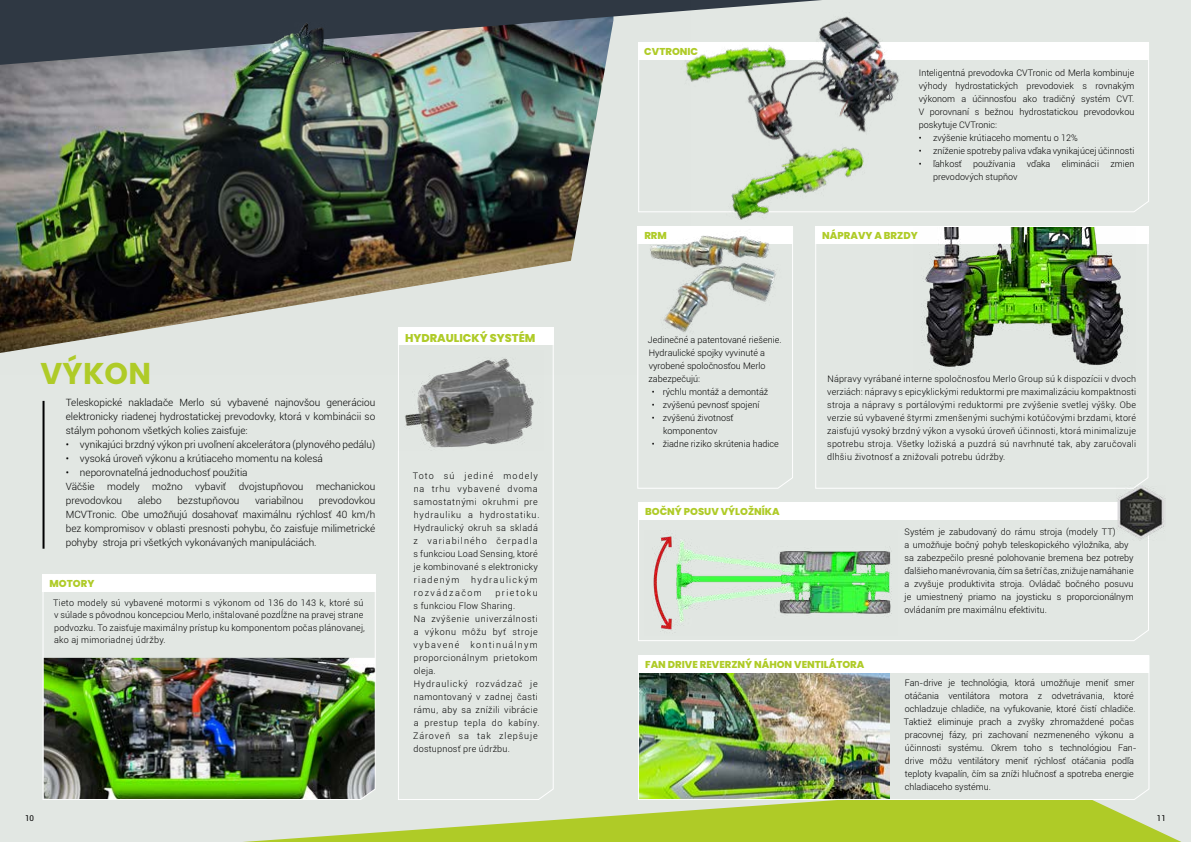
<style>
.page{position:relative;width:1191px;height:842px;background:#e2e7e3}
.page>*{position:absolute;margin:0;border:0;box-sizing:border-box;transform-origin:0 0}
.t1{font:30px "Poppins";color:#afcb27}
.t2{font:800 11.3px "Poppins";color:#afcb27}
.t3{font:300 10px/14px "Roboto";color:#000;text-align:justify}
.t4{font:800 10px "Poppins";color:#afcb27}
.t5{font:300 9px/13px "Roboto";color:#000}
.t6{font:300 9px/13px "Roboto";letter-spacing:.065em;color:#000}
.t7{font:300 9px/13px "Roboto";letter-spacing:.06em;color:#000}
.t8{font:300 9px/13px "Roboto";letter-spacing:.14em;color:#000}
.t9{font:8px "Roboto";color:#000}
</style>
<div class="page">
<svg style="left:243px;top:800px;width:938px;height:42px;fill:#afcb27"></svg>
<img style="left:0;top:0;width:624px;height:353px">
<img style="left:42px;top:574px;width:334px;height:226px">
<svg style="left:962px;top:42px;width:187px;height:170px"></svg>
<svg style="left:397px;top:327px;width:157px;height:473px"></svg>
<svg style="left:637px;top:277px;width:156px;height:212px"></svg>
<svg style="left:815px;top:226px;width:334px;height:263px"></svg>
<svg style="left:638px;top:502px;width:511px;height:139px"></svg>
<img style="left:638px;top:655px;width:512px;height:145px">
<hr style="left:43px;top:401px;width:2px;height:148px;background:#000">
<div style="left:43px;top:575px;width:333px;height:17px;background:#fff"></div>
<div style="left:638px;top:43px;width:511px;height:17px;background:#fff"></div>
<div style="left:398px;top:328px;width:156px;height:17px;background:#fff"></div>
<img style="left:398px;top:351px;width:145px;height:100px">
<img style="left:640px;top:277px;width:150px;height:64px">
<div style="left:815px;top:226px;width:333px;height:17px;background:#fff"></div>
<img style="left:913px;top:227px;width:222px;height:148px">
<div style="left:638px;top:503px;width:510px;height:17px;background:#fff"></div>
<img style="left:1117px;top:486px;width:47px;height:55px">
<div style="left:638px;top:656px;width:510px;height:17px;background:#fff"></div>
<img style="left:624px;top:0;width:338px;height:277px">
<h1 class="t1" style="left:40px;top:356px;width:112px">VÝKON</h1>
<p class="t3" style="left:66px;top:395px;width:311px">Teleskopické nakladače Merlo sú vybavené najnovšou generáciou elektronicky riadenej hydrostatickej prevodovky, ktorá v kombinácii so stálym pohonom všetkých kolies zaisťuje:</p>
<p class="t3" style="left:66px;top:437px;width:311px">• vynikajúci brzdný výkon pri uvoľnení akcelerátora (plynového pedálu)</p>
<p class="t3" style="left:66px;top:451px;width:258px">• vysoká úroveň výkonu a krútiaceho momentu na kolesá</p>
<p class="t3" style="left:66px;top:465px;width:183px">• neporovnateľná jednoduchosť použitia<br>Väčšie</p>
<p class="t3" style="left:107px;top:479px;width:34px">modely</p>
<p class="t3" style="left:152px;top:479px;width:32px">možno</p>
<p class="t3" style="left:195px;top:479px;width:33px">vybaviť</p>
<p class="t3" style="left:239px;top:479px;width:66px">dvojstupňovou</p>
<p class="t3" style="left:316px;top:479px;width:61px">mechanickou</p>
<p class="t3" style="left:66px;top:493px;width:58px">prevodovkou</p>
<p class="t3" style="left:138px;top:493px;width:25px">alebo</p>
<p class="t3" style="left:177px;top:493px;width:64px">bezstupňovou</p>
<p class="t3" style="left:255px;top:493px;width:50px">variabilnou</p>
<p class="t3" style="left:66px;top:493px;width:311px;text-indent:253px">prevodovkou MCVTronic. Obe umožňujú dosahovať maximálnu rýchlosť 40 km/h bez kompromisov v oblasti presnosti pohybu, čo zaisťuje milimetrické pohyby stroja pri všetkých vykonávaných manipuláciách.</p>
<p class="t4" style="left:50px;top:578px;width:46px">MOTORY</p>
<p class="t5" style="left:53px;top:596px;width:313px;line-height:12.5px">Tieto modely sú vybavené motormi s výkonom od 136 do 143 k, ktoré sú v súlade s pôvodnou koncepciou Merlo, inštalované pozdĺžne na pravej strane podvozku. To zaisťuje maximálny prístup ku komponentom počas plánovanej, ako aj mimoriadnej údržby.</p>
<p class="t2" style="left:405px;top:332px;width:132px">HYDRAULICKÝ SYSTÉM</p>
<p class="t6" style="left:413px;top:469px;width:128px">Toto sú jediné modely na trhu vybavené dvoma samostatnými okruhmi pre hydrauliku a hydrostatiku.<br>Hydraulický okruh sa skladá z variabilného čerpadla s funkciou Load Sensing, ktoré je kombinované s elektronicky riadeným</p>
<p class="t8" style="left:414px;top:573px;width:125px;text-indent:57px">hydraulickým rozvádzačom</p>
<p class="t6" style="left:413px;top:586px;width:126px;text-indent:82px">prietoku s funkciou Flow Sharing.<br>Na zvýšenie univerzálnosti a výkonu môžu byť stroje vybavené</p>
<p class="t7" style="left:413px;top:638px;width:128px;text-indent:58px">kontinuálnym proporcionálnym prietokom oleja.<br>Hydraulický rozvádzač je namontovaný v zadnej časti rámu, aby sa znížili vibrácie a prestup tepla do kabíny.<br>Zároveň sa tak zlepšuje dostupnosť pre údržbu.</p>
<p class="t4" style="left:644px;top:46px;width:55px">CVTRONIC</p>
<p class="t4" style="left:644px;top:229px;width:24px">RRM</p>
<p class="t5" style="left:648px;top:333px;width:135px">Jedinečné a patentované riešenie.<br>Hydraulické spojky vyvinuté a vyrobené spoločnosťou Merlo zabezpečujú:</p>
<p class="t5" style="left:651px;top:385px;width:118px">• rýchlu montáž a demontáž</p>
<p class="t5" style="left:651px;top:398px;width:109px">• zvýšenú pevnosť spojení</p>
<p class="t5" style="left:651px;top:411px;width:83px;text-align:center">• zvýšenú životnosť komponentov</p>
<p class="t5" style="left:651px;top:437px;width:129px">• žiadne riziko skrútenia hadice</p>
<p class="t4" style="left:645px;top:506px;width:136px">BOČNÝ POSUV VÝLOŽNÍKA</p>
<p class="t5" style="left:919px;top:66px;width:217px;text-align:justify">Inteligentná prevodovka CVTronic od Merla kombinuje výhody hydrostatických prevodoviek s rovnakým výkonom a účinnosťou ako tradičný systém CVT.<br>V porovnaní s bežnou hydrostatickou prevodovkou poskytuje CVTronic:</p>
<p class="t5" style="left:919px;top:131px;width:160px">• zvýšenie krútiaceho momentu o 12%</p>
<p class="t5" style="left:919px;top:144px;width:217px">• zníženie spotreby paliva vďaka vynikajúcej účinnosti</p>
<p class="t5" style="left:919px;top:157px;width:44px">• ľahkosť</p>
<p class="t5" style="left:973px;top:157px;width:44px">používania</p>
<p class="t5" style="left:1027px;top:157px;width:25px">vďaka</p>
<p class="t5" style="left:1061px;top:157px;width:39px">eliminácii</p>
<p class="t5" style="left:1110px;top:157px;width:26px">zmien</p>
<p class="t5" style="left:933px;top:170px;width:86px">prevodových stupňov</p>
<p class="t4" style="left:822px;top:229px;width:97px">NÁPRAVY A BRZDY</p>
<p class="t5" style="left:827px;top:372px;width:311px;text-align:justify">Nápravy vyrábané interne spoločnosťou Merlo Group sú k dispozícii v dvoch verziách: nápravy s epicyklickými reduktormi pre maximalizáciu kompaktnosti stroja a nápravy s portálovými reduktormi pre zvýšenie svetlej výšky. Obe verzie sú vybavené štyrmi zmenšenými suchými kotúčovými brzdami, ktoré zaisťujú vysoký brzdný výkon a vysokú úroveň účinnosti, ktorá minimalizuje spotrebu stroja. Všetky ložiská a puzdrá sú navrhnuté tak, aby zaručovali dlhšiu životnosť a znižovali potrebu údržby.</p>
<p class="t5" style="left:904px;top:525px;width:231px">Systém je zabudovaný do rámu stroja (modely TT)<br>a umožňuje bočný pohyb teleskopického výložníka, aby sa zabezpečilo presné polohovanie bremena bez potreby ďalšieho manévrovania, čím sa šetrí čas, znižuje namáhanie a zvyšuje produktivita stroja. Ovládač bočného posuvu je umiestnený priamo na joysticku s proporcionálnym ovládaním pre maximálnu efektivitu.</p>
<p class="t4" style="left:645px;top:659px;width:221px">FAN DRIVE REVERZNÝ NÁHON VENTILÁTORA</p>
<p class="t5" style="left:903px;top:676px;width:234px">Fan-drive je technológia, ktorá umožňuje meniť smer otáčania ventilátora motora z odvetrávania, ktoré ochladzuje chladiče, na vyfukovanie, ktoré čistí chladiče.<br>Taktiež eliminuje prach a zvyšky zhromaždené počas pracovnej fázy, pri zachovaní nezmeneného výkonu a účinnosti systému. Okrem toho s technológiou Fan&shy;drive môžu ventilátory meniť rýchlosť otáčania podľa teploty kvapalín, čím sa zníži hlučnosť a spotreba energie chladiaceho systému.</p>
<p class="t9" style="left:25px;top:813px;width:11px">10</p>
<p class="t9" style="left:1157px;top:813px;width:11px">11</p>
</div>
